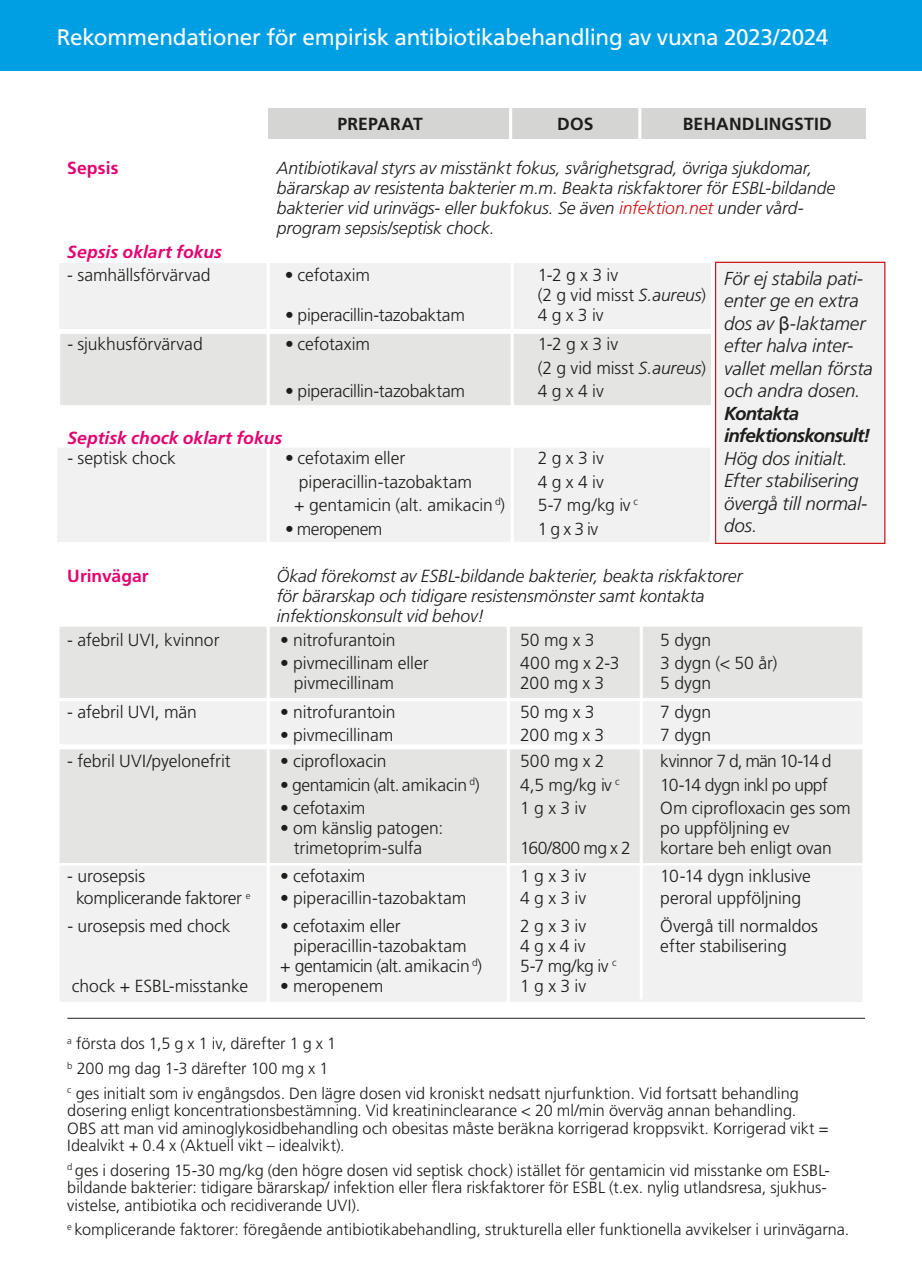
<style>
.page{position:relative;width:922px;height:1276px;background:#fff}
.page>*{position:absolute;margin:0;border:0;box-sizing:border-box;transform-origin:0 0}
.t1{font:22.5px "Frutiger LT Std";letter-spacing:-.015em;color:#fff}
.t2{font:italic 300 18.75px/22.5px "Frutiger LT Std";letter-spacing:-.005em;color:#1d1d1b}
.t3{font:italic 700 18.75px/22.5px "Frutiger LT Std";letter-spacing:-.045em;color:#1d1d1b}
.t4{font:300 17.5px/20px "Frutiger LT Std";letter-spacing:-.005em;color:#1d1d1b}
.t5{font:italic 300 17.5px/20px "Frutiger LT Std";letter-spacing:-.005em;color:#1d1d1b}
.t6{font:300 17.5px "Frutiger LT Std";letter-spacing:-.025em;color:#1d1d1b}
.t7{font:italic 700 17.5px "Frutiger LT Std";color:#e50070}
.t8{font:300 17.5px "Frutiger LT Std";letter-spacing:-.035em;color:#1d1d1b}
.t9{font:700 17.5px "Frutiger LT Std";letter-spacing:.01em;color:#1d1d1b}
.t10{font:300 17.5px "Frutiger LT Std";letter-spacing:-.03em;color:#1d1d1b}
.t11{font:700 17.5px "Frutiger LT Std";letter-spacing:.005em;color:#e50070}
.t12{font:300 16.25px/17.5px "Frutiger LT Std";color:#1d1d1b}
.s1{color:#cd171a}
.s2{font-style:italic}
.s3{font-family:"Arial";font-weight:400;font-style:normal}
</style>
<div class="page">
<div style="left:58px;top:860px;width:805px;height:143px;background:#f1f1f1"></div>
<div style="left:57px;top:859px;width:807px;height:145px;border:2px solid #fff"></div>
<div style="left:55px;top:445px;width:657px;height:99px;background:#f1f1f1;border:2px solid #fff"></div>
<div style="left:714px;top:262px;width:171px;height:282px;background:#f1f1f1;border:1px solid #cd171a"></div>
<div style="left:57px;top:747px;width:807px;height:118px;background:#e4e4e3;border:2px solid #fff"></div>
<div style="left:57px;top:698px;width:807px;height:49px;background:#f1f1f1;border:2px solid #fff"></div>
<div style="left:57px;top:624px;width:807px;height:76px;background:#e4e4e3;border:2px solid #fff"></div>
<div style="left:57px;top:260px;width:656px;height:71px;background:#f1f1f1;border:2px solid #fff"></div>
<div style="left:58px;top:331px;width:655px;height:77px;background:#e4e4e3;border:2px solid #fff"></div>
<div style="left:268px;top:108px;width:597px;height:31px;background:#d5d5d4"></div>
<hr style="left:67px;top:1018px;width:797px;height:1px;background:#1d1d1b">
<hr style="left:266px;top:625px;width:4px;height:379px;background:#fff">
<hr style="left:506px;top:626px;width:3px;height:378px;background:#fff">
<hr style="left:510px;top:260px;width:3px;height:290px;background:#fff">
<hr style="left:639px;top:626px;width:3px;height:373px;background:#fff">
<hr style="left:509px;top:96px;width:3px;height:53px;background:#fff">
<hr style="left:638px;top:105px;width:3px;height:44px;background:#fff">
<hr style="left:266px;top:262px;width:4px;height:290px;background:#fff">
<div style="left:0;top:0;width:921px;height:71px;background:#009fe3"></div>
<p class="t1" style="left:57px;top:24px;width:773px">Rekommendationer för empirisk antibiotikabehandling av vuxna 2023/2024</p>
<p class="t9" style="left:337px;top:113px;width:87px">PREPARAT</p>
<p class="t9" style="left:557px;top:113px;width:38px">DOS</p>
<p class="t9" style="left:682px;top:113px;width:150px">BEHANDLINGSTID</p>
<p class="t11" style="left:67px;top:158px;width:53px">Sepsis</p>
<p class="t5" style="left:277px;top:158px;width:559px">Antibiotikaval styrs av misstänkt fokus, svårighetsgrad, övriga sjukdomar, bärarskap av resistenta bakterier m.m. Beakta riskfaktorer för ESBL-bildande bakterier vid urinvägs- eller bukfokus. Se även <span class="s1">infektion.net</span> under vård&shy;program sepsis/septisk chock.</p>
<p class="t7" style="left:67px;top:241px;width:156px">Sepsis oklart fokus</p>
<p class="t4" style="left:67px;top:266px;width:145px">- samhällsförvärvad</p>
<p class="t4" style="left:285px;top:266px;width:86px">• cefotaxim</p>
<p class="t4" style="left:537px;top:266px;width:170px">1-2 g x 3 iv<br>(2 g vid misst <span class="s2">S.aureus</span>)</p>
<p class="t4" style="left:285px;top:306px;width:181px">• piperacillin-tazobaktam</p>
<p class="t4" style="left:537px;top:306px;width:67px">4 g x 3 iv</p>
<p class="t4" style="left:67px;top:334px;width:137px">- sjukhusförvärvad</p>
<p class="t4" style="left:285px;top:334px;width:86px">• cefotaxim</p>
<p class="t4" style="left:537px;top:332px;width:170px;line-height:23.5px">1-2 g x 3 iv<br>(2 g vid misst <span class="s2">S.aureus</span>)</p>
<p class="t4" style="left:285px;top:381px;width:181px">• piperacillin-tazobaktam</p>
<p class="t4" style="left:537px;top:381px;width:67px">4 g x 4 iv</p>
<p class="t7" style="left:67px;top:428px;width:216px">Septisk chock oklart fokus</p>
<p class="t4" style="left:67px;top:448px;width:110px">- septisk chock</p>
<p class="t4" style="left:285px;top:448px;width:122px">• cefotaxim eller</p>
<p class="t4" style="left:537px;top:448px;width:67px">2 g x 3 iv</p>
<p class="t4" style="left:299px;top:472px;width:175px">piperacillin-tazobaktam</p>
<p class="t4" style="left:537px;top:472px;width:67px">4 g x 4 iv</p>
<p class="t4" style="left:294px;top:495px;width:212px">+ gentamicin (alt. amikacin <sup>d</sup>)</p>
<p class="t4" style="left:537px;top:495px;width:102px">5-7 mg/kg iv <sup>c</sup></p>
<p class="t8" style="left:285px;top:519px;width:99px">• meropenem</p>
<p class="t4" style="left:537px;top:519px;width:62px">1 g x 3 iv</p>
<p class="t11" style="left:67px;top:565px;width:83px">Urinvägar</p>
<p class="t5" style="left:277px;top:566px;width:467px">Ökad förekomst av ESBL-bildande bakterier, beakta riskfaktorer för bärarskap och tidigare resistensmönster samt kontakta infektionskonsult vid behov!</p>
<p class="t4" style="left:67px;top:630px;width:154px">- afebril UVI, kvinnor</p>
<p class="t4" style="left:280px;top:630px;width:117px">• nitrofurantoin</p>
<p class="t4" style="left:520px;top:630px;width:76px">50 mg x 3</p>
<p class="t4" style="left:660px;top:630px;width:52px">5 dygn</p>
<p class="t4" style="left:280px;top:653px;width:150px">• pivmecillinam eller</p>
<p class="t4" style="left:520px;top:653px;width:101px">400 mg x 2-3</p>
<p class="t4" style="left:660px;top:653px;width:119px">3 dygn (&lt; 50 år)</p>
<p class="t4" style="left:294px;top:673px;width:102px">pivmecillinam</p>
<p class="t4" style="left:520px;top:673px;width:86px">200 mg x 3</p>
<p class="t4" style="left:660px;top:673px;width:52px">5 dygn</p>
<p class="t4" style="left:67px;top:702px;width:131px">- afebril UVI, män</p>
<p class="t4" style="left:280px;top:702px;width:117px">• nitrofurantoin</p>
<p class="t4" style="left:520px;top:702px;width:76px">50 mg x 3</p>
<p class="t4" style="left:660px;top:702px;width:52px">7 dygn</p>
<p class="t4" style="left:280px;top:725px;width:115px">• pivmecillinam</p>
<p class="t4" style="left:520px;top:725px;width:86px">200 mg x 3</p>
<p class="t4" style="left:660px;top:725px;width:52px">7 dygn</p>
<p class="t4" style="left:67px;top:751px;width:165px">- febril UVI/pyelonefrit</p>
<p class="t4" style="left:280px;top:751px;width:108px">• ciprofloxacin</p>
<p class="t4" style="left:520px;top:751px;width:86px">500 mg x 2</p>
<p class="t8" style="left:660px;top:751px;width:173px">kvinnor 7 d, män 10-14 d</p>
<p class="t6" style="left:280px;top:775px;width:201px">• gentamicin (alt. amikacin <sup>d</sup>)</p>
<p class="t4" style="left:520px;top:775px;width:101px">4,5 mg/kg iv <sup>c</sup></p>
<p class="t10" style="left:660px;top:775px;width:169px">10-14 dygn inkl po uppf</p>
<p class="t4" style="left:280px;top:798px;width:87px">• cefotaxim</p>
<p class="t4" style="left:520px;top:798px;width:67px">1 g x 3 iv</p>
<p class="t4" style="left:660px;top:798px;width:192px">Om ciprofloxacin ges som</p>
<p class="t4" style="left:280px;top:818px;width:165px">• om känslig patogen:</p>
<p class="t4" style="left:660px;top:818px;width:131px">po uppföljning ev</p>
<p class="t4" style="left:294px;top:838px;width:130px">trimetoprim-sulfa</p>
<p class="t4" style="left:520px;top:838px;width:112px">160/800 mg x 2</p>
<p class="t4" style="left:660px;top:838px;width:173px">kortare beh enligt ovan</p>
<p class="t4" style="left:67px;top:866px;width:79px">- urosepsis</p>
<p class="t4" style="left:280px;top:866px;width:87px">• cefotaxim</p>
<p class="t4" style="left:520px;top:866px;width:67px">1 g x 3 iv</p>
<p class="t4" style="left:660px;top:866px;width:152px">10-14 dygn inklusive</p>
<p class="t4" style="left:76px;top:888px;width:176px">komplicerande faktorer <sup>e</sup></p>
<p class="t4" style="left:280px;top:888px;width:188px">• piperacillin-tazobaktam</p>
<p class="t4" style="left:520px;top:888px;width:67px">4 g x 3 iv</p>
<p class="t4" style="left:660px;top:888px;width:142px">peroral uppföljning</p>
<p class="t4" style="left:67px;top:916px;width:165px">- urosepsis med chock</p>
<p class="t4" style="left:280px;top:916px;width:122px">• cefotaxim eller</p>
<p class="t4" style="left:520px;top:916px;width:67px">2 g x 3 iv</p>
<p class="t4" style="left:660px;top:916px;width:159px">Övergå till normaldos</p>
<p class="t4" style="left:293px;top:936px;width:175px">piperacillin-tazobaktam</p>
<p class="t4" style="left:520px;top:936px;width:67px">4 g x 4 iv</p>
<p class="t4" style="left:660px;top:936px;width:128px">efter stabilisering</p>
<p class="t6" style="left:280px;top:956px;width:204px">+ gentamicin (alt. amikacin <sup>d</sup>)</p>
<p class="t4" style="left:520px;top:956px;width:98px">5-7 mg/kg iv <sup>c</sup></p>
<p class="t4" style="left:72px;top:976px;width:178px">chock + ESBL-misstanke</p>
<p class="t4" style="left:280px;top:976px;width:105px">• meropenem</p>
<p class="t4" style="left:520px;top:976px;width:67px">1 g x 3 iv</p>
<p class="t2" style="left:724px;top:267px;width:150px">För ej stabila pati&shy;enter ge en extra dos av <span class="s3">β</span>-laktamer efter halva inter&shy;vallet mellan första och andra dosen.</p>
<p class="t3" style="left:724px;top:402px;width:148px">Kontakta infektionskonsult!</p>
<p class="t2" style="left:724px;top:447px;width:145px">Hög dos initialt.<br>Efter stabilisering övergå till normal&shy;dos.</p>
<p class="t12" style="left:67px;top:1031px;width:732px;line-height:24.5px"><sup>a</sup> första dos 1,5 g x 1 iv, därefter 1 g x 1<br><sup>b</sup> 200 mg dag 1-3 därefter 100 mg x 1<br><sup>c</sup> ges initialt som iv engångsdos. Den lägre dosen vid kroniskt nedsatt njurfunktion. Vid fortsatt behandling</p>
<p class="t12" style="left:67px;top:1102px;width:762px">dosering enligt koncentrationsbestämning. Vid kreatininclearance &lt; 20 ml/min överväg annan behandling.<br>OBS att man vid aminoglykosidbehandling och obesitas måste beräkna korrigerad kroppsvikt. Korrigerad vikt =<br>Idealvikt + 0.4 x (Aktuell vikt – idealvikt).</p>
<p class="t12" style="left:67px;top:1161px;width:763px"><sup>d</sup> ges i dosering 15-30 mg/kg (den högre dosen vid septisk chock) istället för gentamicin vid misstanke om ESBL&shy;bildande bakterier: tidigare bärarskap/ infektion eller flera riskfaktorer för ESBL (t.ex. nylig utlandsresa, sjukhus&shy;vistelse, antibiotika och recidiverande UVI).</p>
<p class="t12" style="left:67px;top:1221px;width:783px"><sup>e</sup> komplicerande faktorer: föregående antibiotikabehandling, strukturella eller funktionella avvikelser i urinvägarna.</p>
</div>
